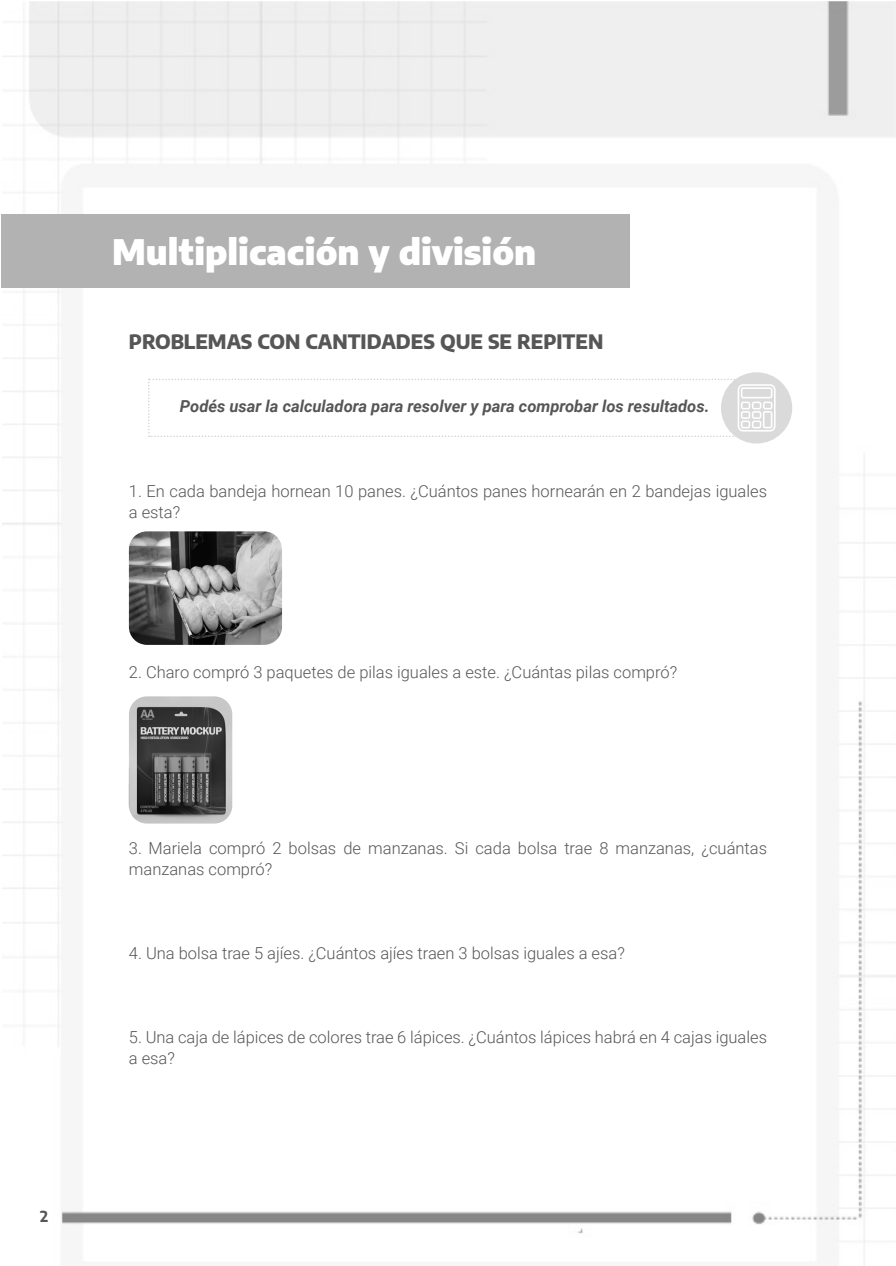
<style>
.page{position:relative;width:896px;height:1266px;background:#fff}
.page>*{position:absolute;margin:0;border:0;box-sizing:border-box;transform-origin:0 0}
.Título_0{font:900 34.5px "Encode Sans";color:#fff}
.Título_1{font:800 19.5px "Encode Sans";color:#565656}
.Título_2{font:300 16.5px/21px "Roboto";color:#565656}
.viñetas_o_citas_lite{font:italic 700 16.5px "Roboto";color:#565656}
.Normal2{font:300 16.5px "Roboto";color:#565656}
.t1{font:700 15px "Encode Sans";color:#565656}
</style>
<div class="page">
<img style="left:3px;top:1px;width:892px;height:1264px">
<div style="left:1px;top:214px;width:629px;height:73px;background:#b2b2b2"></div>
<div style="left:721px;top:372px;width:71px;height:71px;background:#dadada;border-radius:50%"></div>
<svg style="left:148px;top:379px;width:627px;height:58px"></svg>
<img style="left:129px;top:696px;width:103px;height:127px">
<img style="left:129px;top:531px;width:153px;height:114px">
<p class="t1" style="left:40px;top:1205px;width:10px">2</p>
<p class="Título_0" style="left:112px;top:225px;width:425px">Multiplicación y división</p>
<p class="Título_1" style="left:129px;top:327px;width:476px">PROBLEMAS CON CANTIDADES QUE SE REPITEN</p>
<p class="viñetas_o_citas_lite" style="left:180px;top:395px;width:531px">Podés usar la calculadora para resolver y para comprobar los resultados.</p>
<p class="Título_2" style="left:129px;top:479px;width:639px">1. En cada bandeja hornean 10 panes. ¿Cuántos panes hornearán en 2 bandejas iguales a esta?</p>
<p class="Normal2" style="left:129px;top:660px;width:550px">2. Charo compró 3 paquetes de pilas iguales a este. ¿Cuántas pilas compró?</p>
<p class="Título_2" style="left:129px;top:836px;width:639px">3. Mariela compró 2 bolsas de manzanas. Si cada bolsa trae 8 manzanas, ¿cuántas manzanas compró?</p>
<p class="Título_2" style="left:129px;top:941px;width:497px">4. Una bolsa trae 5 ajíes. ¿Cuántos ajíes traen 3 bolsas iguales a esa?</p>
<p class="Título_2" style="left:129px;top:1025px;width:639px">5. Una caja de lápices de colores trae 6 lápices. ¿Cuántos lápices habrá en 4 cajas iguales a esa?</p>
</div>
